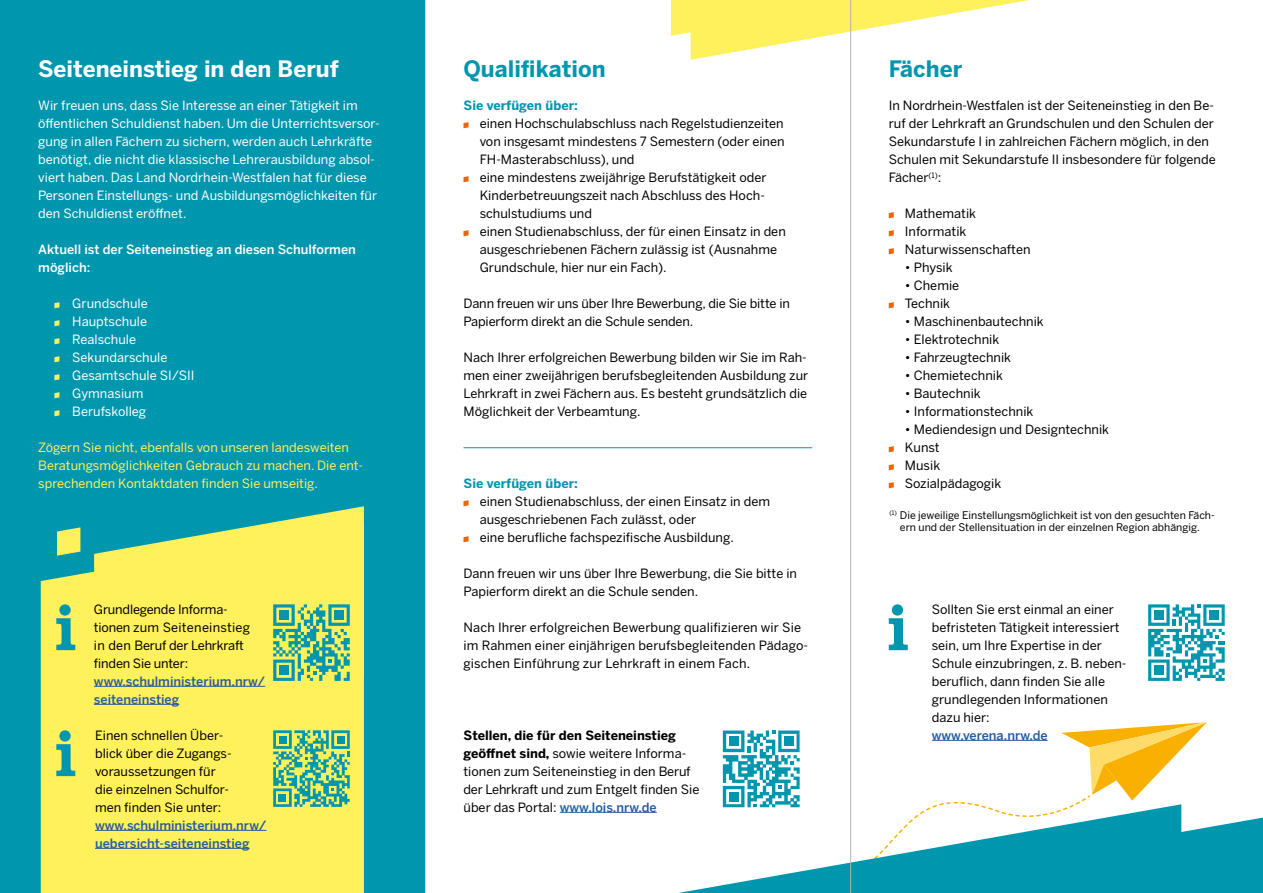
<style>
.page{position:relative;width:1263px;height:893px;background:#fff}
.page>*{position:absolute;margin:0;border:0;box-sizing:border-box;transform-origin:0 0}
.t1{font:700 22.5px "Benton Sans Pro";color:#fff}
.t2{font:700 22.5px "Benton Sans Pro";color:#0096ae}
.t3{font:12.75px/18px "Benton Sans Pro";color:#000}
.t4{font:12.75px/18px "Benton Sans Pro";color:#fff}
.t5{font:12.75px/18px "Benton Sans Pro";color:#fff15c}
.t6{font:500 12.75px/18px "Benton Sans Pro";color:#275b9b}
.t7{font:500 12.75px/18px "Benton Sans Pro";color:#fff}
.t8{font:700 12.75px "Benton Sans Pro";color:#0096ae}
.t9{font:10.5px/12px "Benton Sans Pro";color:#000;text-align:center}
.s1{font-weight:700}
.s2{font-weight:500;color:#275b9b}
</style>
<div class="page">
<div style="left:0;top:0;width:425px;height:893px;background:#0096ae"></div>
<svg style="left:671px;top:0;width:358px;height:63px"></svg>
<svg style="left:889px;top:604px;width:19px;height:46px"></svg>
<div style="left:41px;top:527px;width:323px;height:366px;background:#fff15c"></div>
<svg style="left:94px;top:506px;width:270px;height:219px;background:#dfe566"></svg>
<svg style="left:56px;top:604px;width:19px;height:46px"></svg>
<svg style="left:57px;top:527px;width:23px;height:29px"></svg>
<hr style="left:463px;top:447px;width:349px;height:1px;background:#0096ae">
<svg style="left:678px;top:790px;width:585px;height:103px"></svg>
<svg style="left:723px;top:722px;width:484px;height:171px"></svg>
<div style="left:729px;top:737px;width:9px;height:9px;background:#0096ae"></div>
<div style="left:784px;top:737px;width:10px;height:9px;background:#0096ae"></div>
<div style="left:729px;top:792px;width:9px;height:9px;background:#0096ae"></div>
<svg style="left:1148px;top:604px;width:77px;height:77px"></svg>
<div style="left:1154px;top:610px;width:9px;height:10px;background:#0096ae"></div>
<div style="left:1209px;top:610px;width:10px;height:10px;background:#0096ae"></div>
<div style="left:1154px;top:666px;width:9px;height:9px;background:#0096ae"></div>
<svg style="left:56px;top:730px;width:19px;height:46px"></svg>
<svg style="left:889px;top:212px;width:5px;height:6px"></svg>
<svg style="left:889px;top:230px;width:5px;height:6px"></svg>
<svg style="left:889px;top:248px;width:5px;height:6px"></svg>
<svg style="left:889px;top:302px;width:5px;height:6px"></svg>
<svg style="left:889px;top:446px;width:5px;height:6px"></svg>
<svg style="left:889px;top:464px;width:5px;height:6px"></svg>
<svg style="left:889px;top:482px;width:5px;height:6px"></svg>
<hr style="left:560px;top:812px;width:97px;height:1px;background:#275b9b">
<hr style="left:932px;top:740px;width:116px;height:1px;background:#275b9b">
<svg style="left:463px;top:122px;width:5px;height:6px"></svg>
<svg style="left:463px;top:176px;width:5px;height:6px"></svg>
<svg style="left:463px;top:230px;width:5px;height:6px"></svg>
<svg style="left:463px;top:500px;width:5px;height:6px"></svg>
<svg style="left:463px;top:536px;width:5px;height:6px"></svg>
<svg style="left:54px;top:302px;width:5px;height:6px"></svg>
<svg style="left:54px;top:320px;width:5px;height:6px"></svg>
<svg style="left:54px;top:338px;width:5px;height:6px"></svg>
<svg style="left:54px;top:356px;width:5px;height:6px"></svg>
<svg style="left:54px;top:374px;width:5px;height:6px"></svg>
<svg style="left:54px;top:392px;width:5px;height:6px"></svg>
<svg style="left:54px;top:410px;width:5px;height:6px"></svg>
<hr style="left:94px;top:686px;width:171px;height:1px;background:#275b9b">
<hr style="left:94px;top:704px;width:85px;height:1px;background:#275b9b">
<svg style="left:273px;top:730px;width:77px;height:77px"></svg>
<hr style="left:95px;top:830px;width:171px;height:1px;background:#275b9b">
<hr style="left:95px;top:848px;width:155px;height:1px;background:#275b9b">
<hr style="left:850px;top:0;width:1px;height:893px;background:#b3b2b2">
<svg style="left:273px;top:604px;width:77px;height:77px"></svg>
<div style="left:279px;top:610px;width:10px;height:10px;background:#0096ae"></div>
<div style="left:334px;top:610px;width:10px;height:10px;background:#0096ae"></div>
<div style="left:279px;top:666px;width:10px;height:9px;background:#0096ae"></div>
<h1 class="t1" style="left:38px;top:53px;width:302px">Seiteneinstieg in den Beruf</h1>
<p class="t4" style="left:38px;top:96px;width:343px">Wir freuen uns, dass Sie Interesse an einer Tätigkeit im öffentlichen Schuldienst haben. Um die Unterrichtsversor&shy;gung in allen Fächern zu sichern, werden auch Lehrkräfte benötigt, die nicht die klassische Lehrerausbildung absol&shy;viert haben. Das Land Nordrhein-Westfalen hat für diese Personen Einstellungs- und Ausbildungsmöglichkeiten für den Schuldienst eröffnet.</p>
<p class="t7" style="left:38px;top:240px;width:319px">Aktuell ist der Seiteneinstieg an diesen Schulformen möglich:</p>
<p class="t4" style="left:72px;top:294px;width:124px">Grundschule<br>Hauptschule<br>Realschule<br>Sekundarschule<br>Gesamtschule SI/SII<br>Gymnasium<br>Berufskolleg</p>
<p class="t5" style="left:38px;top:438px;width:326px">Zögern Sie nicht, ebenfalls von unseren landesweiten<br>Beratungsmöglichkeiten Gebrauch zu machen. Die ent&shy;sprechenden Kontaktdaten finden Sie umseitig.</p>
<p class="t3" style="left:94px;top:600px;width:158px">Grundlegende Informa&shy;tionen zum Seiteneinstieg in den Beruf der Lehrkraft finden Sie unter:</p>
<p class="t6" style="left:94px;top:672px;width:173px">www.schulministerium.nrw/ seiteneinstieg</p>
<p class="t3" style="left:95px;top:726px;width:138px">Einen schnellen Über&shy;blick über die Zugangs&shy;voraussetzungen für die einzelnen Schulfor&shy;men finden Sie unter:</p>
<p class="t6" style="left:95px;top:816px;width:173px">www.schulministerium.nrw/ uebersicht-seiteneinstieg</p>
<h1 class="t2" style="left:463px;top:53px;width:144px">Qualifikation</h1>
<p class="t8" style="left:463px;top:96px;width:116px">Sie verfügen über:</p>
<p class="t3" style="left:480px;top:114px;width:308px">einen Hochschulabschluss nach Regelstudienzeiten von insgesamt mindestens 7 Semestern (oder einen FH-Masterabschluss), und<br>eine mindestens zweijährige Berufstätigkeit oder Kinderbetreuungszeit nach Abschluss des Hoch&shy;schulstudiums und<br>einen Studienabschluss, der für einen Einsatz in den ausgeschriebenen Fächern zulässig ist (Ausnahme Grundschule, hier nur ein Fach).</p>
<p class="t3" style="left:463px;top:294px;width:328px">Dann freuen wir uns über Ihre Bewerbung, die Sie bitte in<br>Papierform direkt an die Schule senden.</p>
<p class="t3" style="left:463px;top:348px;width:346px">Nach Ihrer erfolgreichen Bewerbung bilden wir Sie im Rah&shy;men einer zweijährigen berufsbegleitenden Ausbildung zur Lehrkraft in zwei Fächern aus. Es besteht grundsätzlich die Möglichkeit der Verbeamtung.</p>
<p class="t8" style="left:463px;top:474px;width:116px">Sie verfügen über:</p>
<p class="t3" style="left:480px;top:492px;width:292px">einen Studienabschluss, der einen Einsatz in dem ausgeschriebenen Fach zulässt, oder<br>eine berufliche fachspezifische Ausbildung.</p>
<p class="t3" style="left:463px;top:564px;width:335px">Dann freuen wir uns über Ihre Bewerbung, die Sie bitte in<br>Papierform direkt an die Schule senden.</p>
<p class="t3" style="left:463px;top:618px;width:346px">Nach Ihrer erfolgreichen Bewerbung qualifizieren wir Sie im Rahmen einer einjährigen berufsbegleitenden Pädago&shy;gischen Einführung zur Lehrkraft in einem Fach.</p>
<p class="t3" style="left:463px;top:726px;width:237px"><span class="s1">Stellen, die für den Seiteneinstieg geöffnet sind,</span> sowie weitere Informa&shy;tionen zum Seiteneinstieg in den Beruf der Lehrkraft und zum Entgelt finden Sie über das Portal: <span class="s2">www.lois.nrw.de</span></p>
<h1 class="t2" style="left:889px;top:53px;width:75px">Fächer</h1>
<p class="t3" style="left:889px;top:96px;width:328px">In Nordrhein-Westfalen ist der Seiteneinstieg in den Be&shy;ruf der Lehrkraft an Grundschulen und den Schulen der Sekundarstufe I in zahlreichen Fächern möglich, in den Schulen mit Sekundarstufe II insbesondere für folgende Fächer<sup>(1)</sup>:</p>
<p class="t3" style="left:905px;top:204px;width:127px">Mathematik<br>Informatik<br>Naturwissenschaften</p>
<p class="t3" style="left:905px;top:258px;width:49px">• Physik</p>
<p class="t3" style="left:905px;top:276px;width:56px">• Chemie<br>Technik</p>
<p class="t3" style="left:905px;top:312px;width:140px">• Maschinenbautechnik</p>
<p class="t3" style="left:905px;top:330px;width:96px">• Elektrotechnik</p>
<p class="t3" style="left:905px;top:348px;width:108px">• Fahrzeugtechnik</p>
<p class="t3" style="left:905px;top:366px;width:99px">• Chemietechnik</p>
<p class="t3" style="left:905px;top:384px;width:77px">• Bautechnik</p>
<p class="t3" style="left:905px;top:402px;width:130px">• Informationstechnik</p>
<p class="t3" style="left:905px;top:420px;width:206px">• Mediendesign und Designtechnik<br>Kunst<br>Musik<br>Sozialpädagogik</p>
<p class="t9" style="left:889px;top:508px;width:327px"><sup>(1)</sup> Die jeweilige Einstellungsmöglichkeit ist von den gesuchten Fäch&shy;ern und der Stellensituation in der einzelnen Region abhängig.</p>
<p class="t3" style="left:932px;top:600px;width:196px">Sollten Sie erst einmal an einer befristeten Tätigkeit interessiert sein, um Ihre Expertise in der<br>Schule einzubringen, z. B. neben&shy;beruflich, dann finden Sie alle grundlegenden Informationen dazu hier:</p>
<p class="t6" style="left:932px;top:726px;width:117px">www.verena.nrw.de</p>
</div>
